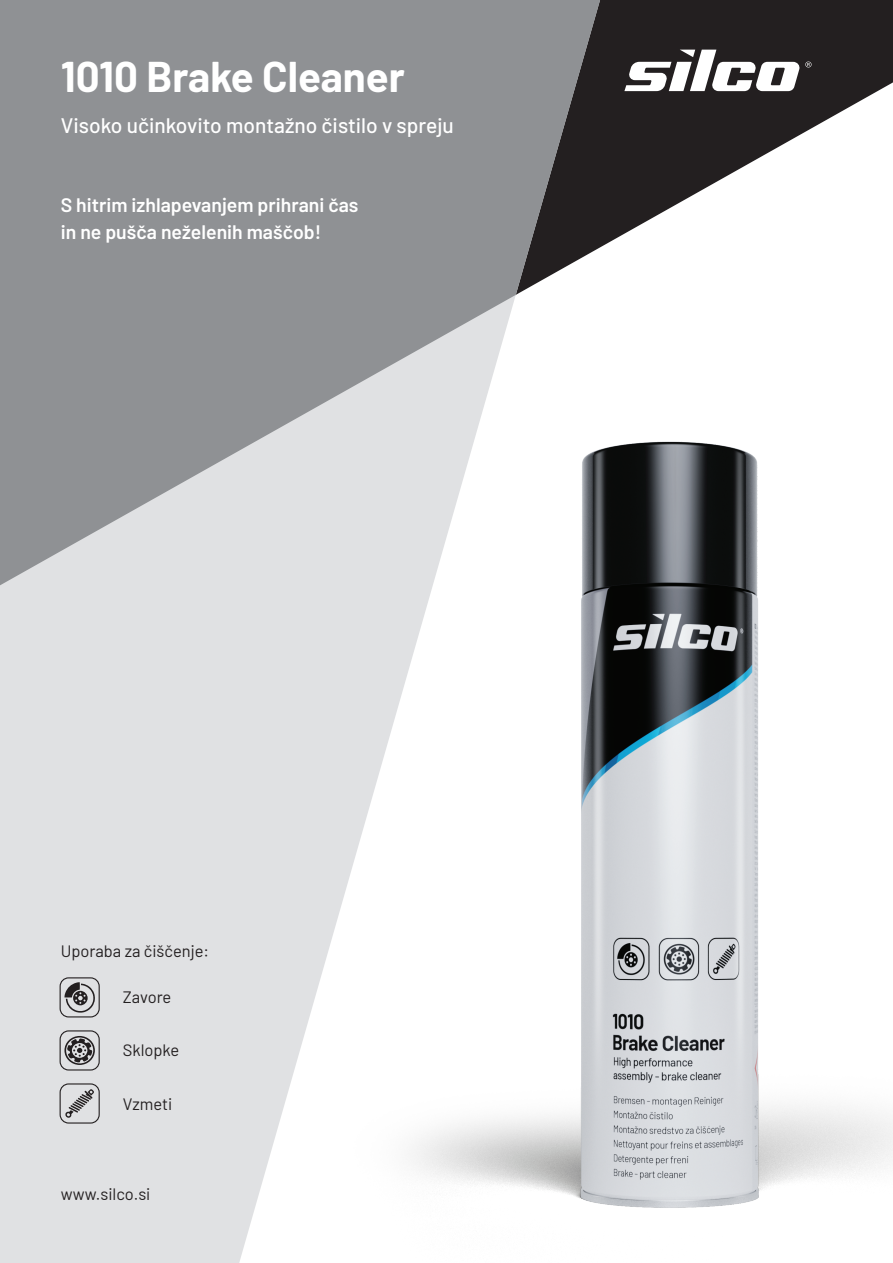
<style>
.page{position:relative;width:893px;height:1263px;background:#fff}
.page>*{position:absolute;margin:0;border:0;box-sizing:border-box;transform-origin:0 0}
.t1{font:700 42px "Barlow";color:#fff}
.t2{font:500 21px "Barlow";color:#fff}
.t3{font:600 19.5px/27px "Barlow";color:#fff}
.t4{font:16.5px "Barlow";color:#231f20}
</style>
<div class="page">
<svg style="left:618px;top:0;width:275px;height:238px;fill:#231f20"></svg>
<div style="left:0;top:649px;width:175px;height:614px;background:#e0e1e3"></div>
<svg style="left:0;top:0;width:618px;height:649px;background:#919295"></svg>
<svg style="left:624px;top:50px;width:187px;height:41px"></svg>
<img style="left:175px;top:306px;width:718px;height:957px">
<svg style="left:64px;top:1036px;width:31px;height:29px"></svg>
<div style="left:60px;top:1030px;width:40px;height:40px;border:1px solid #231f20;border-radius:9px"></div>
<div style="left:60px;top:1083px;width:40px;height:40px;border:1px solid #231f20;border-radius:9px"></div>
<div style="left:60px;top:977px;width:40px;height:40px;border:1px solid #231f20;border-radius:9px"></div>
<svg style="left:64px;top:982px;width:31px;height:30px"></svg>
<svg style="left:65px;top:1089px;width:29px;height:29px"></svg>
<h1 class="t1" style="left:61px;top:46px;width:345px">1010 Brake Cleaner</h1>
<p class="t2" style="left:61px;top:110px;width:395px">Visoko učinkovito montažno čistilo v spreju</p>
<p class="t3" style="left:61px;top:190px;width:299px">S hitrim izhlapevanjem prihrani čas in ne pušča neželenih maščob!</p>
<p class="t4" style="left:61px;top:939px;width:150px">Uporaba za čiščenje:</p>
<p class="t4" style="left:123px;top:985px;width:50px">Zavore</p>
<p class="t4" style="left:123px;top:1038px;width:58px">Sklopke</p>
<p class="t4" style="left:123px;top:1092px;width:51px">Vzmeti</p>
<p class="t4" style="left:61px;top:1182px;width:91px">www.silco.si</p>
</div>
